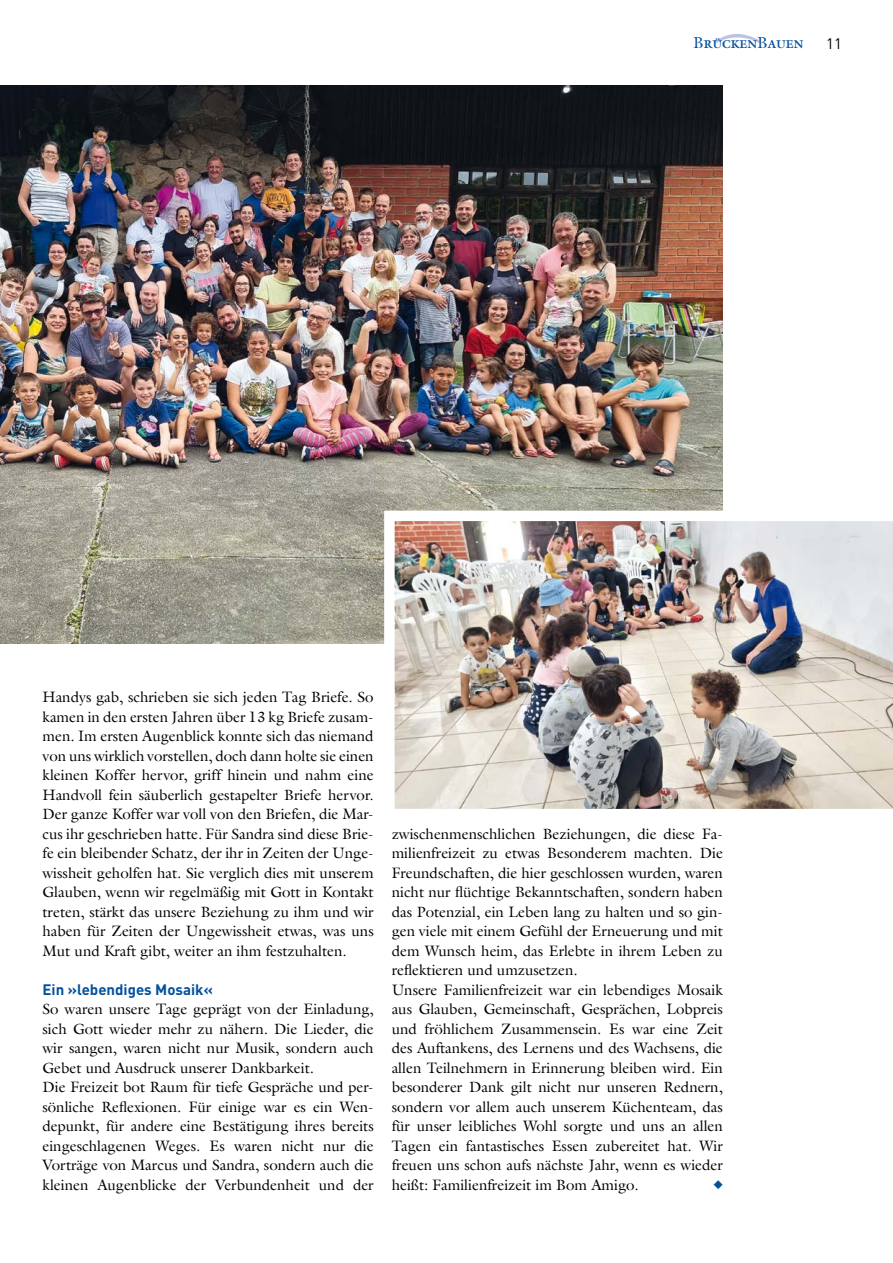
<style>
.page{position:relative;width:893px;height:1263px;background:#fff}
.page>*{position:absolute;margin:0;border:0;box-sizing:border-box;transform-origin:0 0}
.t1{font:15px/19.5px "Galliard";color:#000}
.t2{font:700 15px "DIN Pro";color:#00519e}
.t3{font:15px "DIN Pro";color:#000}
.t4{font:700 11.25px "Galliard";color:#00519e}
.s1{font-weight:400;font-size:16.05px}
</style>
<div class="page">
<svg style="left:715px;top:34px;width:45px;height:10px"></svg>
<img style="left:0;top:85px;width:723px;height:559px">
<img style="left:379px;top:505px;width:514px;height:304px">
<p class="t4" style="left:693px;top:39px;width:112px"><span class="s1">B</span>RÜCKEN<span class="s1">B</span>AUEN</p>
<p class="t3" style="left:826px;top:33px;width:17px">11</p>
<p class="t1" style="left:43px;top:689px;width:333px;text-align:justify">Handys gab, schrieben sie sich jeden Tag Briefe. So kamen in den ersten Jahren über 13 kg Briefe zusam&shy;men. Im ersten Augenblick konnte sich das niemand von uns wirklich vorstellen, doch dann holte sie einen kleinen Koffer hervor, griff hinein und nahm eine Handvoll fein säuberlich gestapelter Briefe hervor.<br>Der ganze Koffer war voll von den Briefen, die Mar&shy;cus ihr geschrieben hatte. Für Sandra sind diese Brie&shy;fe ein bleibender Schatz, der ihr in Zeiten der Unge&shy;wissheit geholfen hat. Sie verglich dies mit unserem Glauben, wenn wir regelmäßig mit Gott in Kontakt treten, stärkt das unsere Beziehung zu ihm und wir haben für Zeiten der Ungewissheit etwas, was uns Mut und Kraft gibt, weiter an ihm festzuhalten.</p>
<p class="t2" style="left:43px;top:979px;width:172px">Ein »lebendiges Mosaik«</p>
<p class="t1" style="left:43px;top:1001px;width:333px">So waren unsere Tage geprägt von der Einladung, sich Gott wieder mehr zu nähern. Die Lieder, die wir sangen, waren nicht nur Musik, sondern auch Gebet und Ausdruck unserer Dankbarkeit.<br>Die Freizeit bot Raum für tiefe Gespräche und per&shy;sönliche Reflexionen. Für einige war es ein Wen&shy;depunkt, für andere eine Bestätigung ihres bereits eingeschlagenen Weges. Es waren nicht nur die Vorträge von Marcus und Sandra, sondern auch die kleinen Augenblicke der Verbundenheit und der</p>
<p class="t1" style="left:392px;top:825px;width:333px">zwischenmenschlichen Beziehungen, die diese Fa&shy;milienfreizeit zu etwas Besonderem machten. Die Freundschaften, die hier geschlossen wurden, waren nicht nur flüchtige Bekanntschaften, sondern haben das Potenzial, ein Leben lang zu halten und so gin&shy;gen viele mit einem Gefühl der Erneuerung und mit dem Wunsch heim, das Erlebte in ihrem Leben zu reflektieren und umzusetzen.<br>Unsere Familienfreizeit war ein lebendiges Mosaik aus Glauben, Gemeinschaft, Gesprächen, Lobpreis und fröhlichem Zusammensein. Es war eine Zeit des Auftankens, des Lernens und des Wachsens, die allen Teilnehmern in Erinnerung bleiben wird. Ein besonderer Dank gilt nicht nur unseren Rednern, sondern vor allem auch unserem Küchenteam, das für unser leibliches Wohl sorgte und uns an allen Tagen ein fantastisches Essen zubereitet hat. Wir freuen uns schon aufs nächste Jahr, wenn es wieder heißt: Familienfreizeit im Bom Amigo.</p>
</div>
